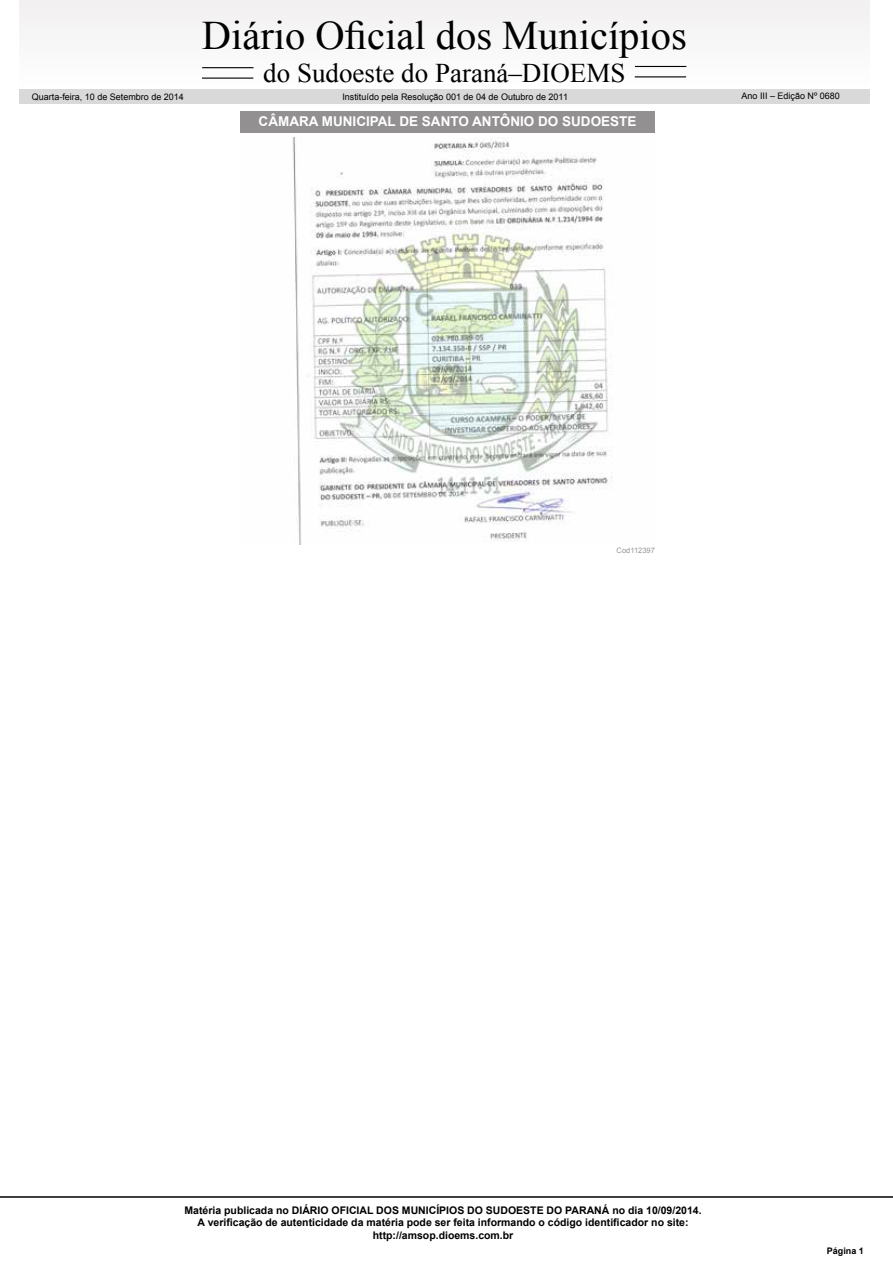
<style>
.page{position:relative;width:893px;height:1263px;background:#fff}
.page>*{position:absolute;margin:0;border:0;box-sizing:border-box;transform-origin:0 0}
.t1{font:40.5px "Times New Roman";color:#000}
.t2{font:27px "Times New Roman";color:#000}
.t3{font:700 13.5px "Arial";color:#fff}
.t4{font:700 10.5px/12.6px "Arial";color:#000;text-align:center}
.t5{font:9px "Arial";color:#000}
.t6{font:700 9px "Arial";color:#000}
.t7{font:7.5px "Arial";color:#939598}
</style>
<div class="page">
<hr style="left:0;top:1196px;width:893px;height:2px;background:#000">
<div style="left:19px;top:0;width:851px;height:87px;background:#f8f7f7"></div>
<div style="left:19px;top:90px;width:851px;height:14px;background:#d9d9d9"></div>
<hr style="left:202px;top:67px;width:52px;height:1px;background:#000">
<hr style="left:635px;top:66px;width:51px;height:1px;background:#000">
<hr style="left:202px;top:78px;width:51px;height:1px;background:#000">
<hr style="left:635px;top:76px;width:51px;height:1px;background:#000">
<div style="left:240px;top:111px;width:415px;height:22px;background:#929090"></div>
<img style="left:293px;top:137px;width:320px;height:407px">
<h1 class="t1" style="left:202px;top:9px;width:486px">Diário Oficial dos Municípios</h1>
<h2 class="t2" style="left:263px;top:55px;width:364px">do Sudoeste do Paraná–DIOEMS</h2>
<p class="t5" style="left:32px;top:91px;width:154px">Quarta-feira, 10 de Setembro de 2014</p>
<p class="t5" style="left:342px;top:91px;width:227px">Instituído pela Resolução 001 de 04 de Outubro de 2011</p>
<p class="t5" style="left:741px;top:90px;width:100px">Ano III – Edição Nº 0680</p>
<p class="t3" style="left:259px;top:113px;width:31px">Câmara</p>
<p class="t3" style="left:322px;top:113px;width:20px">Municipal</p>
<p class="t3" style="left:399px;top:113px;width:42px">de Santo</p>
<p class="t3" style="left:472px;top:113px;width:47px">Antônio</p>
<p class="t3" style="left:538px;top:113px;width:44px">do Sudoeste</p>
<p class="t7" style="left:617px;top:546px;width:40px">Cod112397</p>
<p class="t4" style="left:184px;top:1204px;width:519px">Matéria publicada no DIÁRIO OFICIAL DOS MUNICÍPIOS DO SUDOESTE DO PARANÁ no dia 10/09/2014.<br>A verificação de autenticidade da matéria pode ser feita informando o código identificador no site: http://amsop.dioems.com.br</p>
<p class="t6" style="left:827px;top:1244px;width:39px">Página 1</p>
</div>
